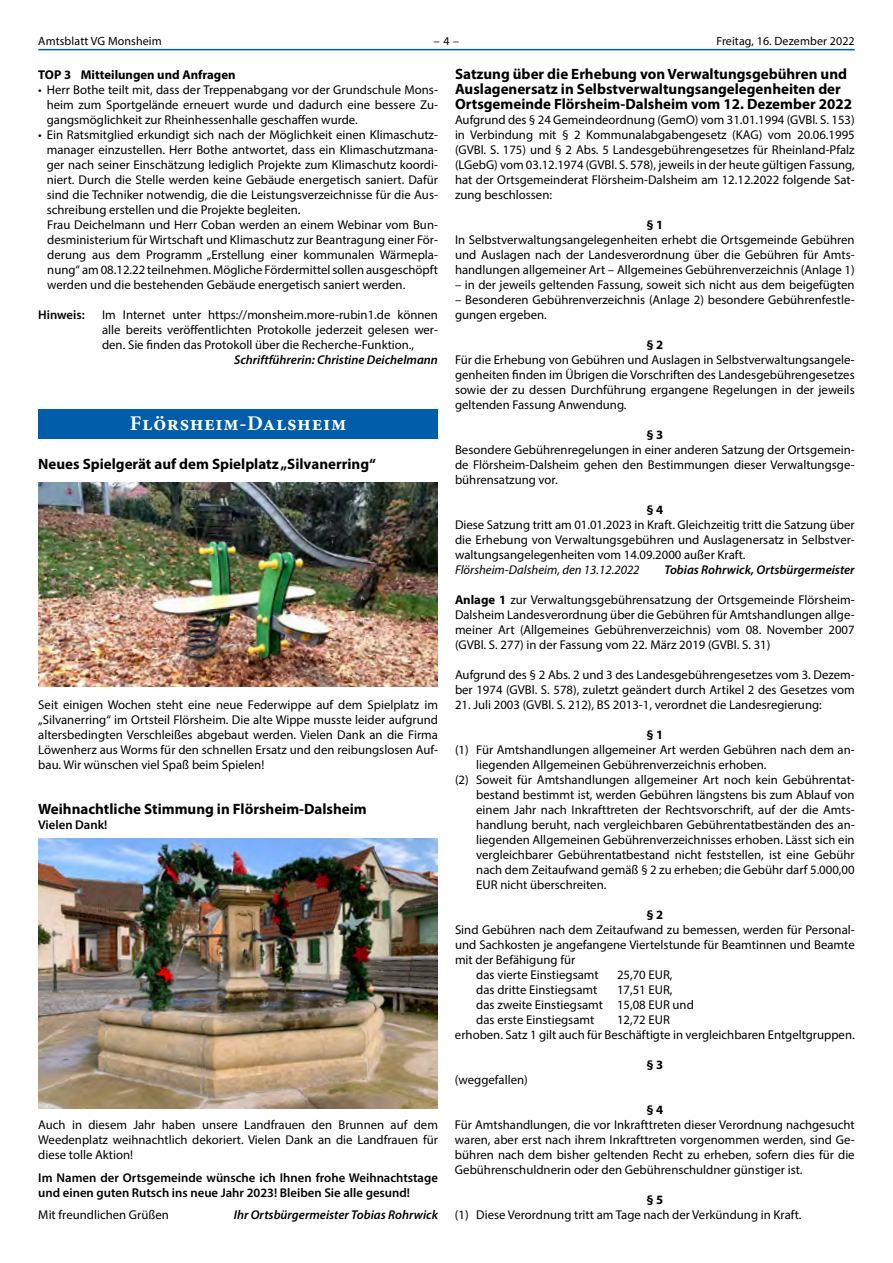
<style>
.page{position:relative;width:893px;height:1263px;background:#fff}
.page>*{position:absolute;margin:0;border:0;box-sizing:border-box;transform-origin:0 0}
.t1{font:700 20.85px "Minion Pro";letter-spacing:.03em;color:#fff}
.t2{font:700 15px/15px "Myriad Pro";color:#000}
.t3{font:12.75px/15px "Myriad Pro";color:#000;text-align:justify}
.t4{font:600 12.75px/15px "Myriad Pro";color:#000}
.t5{font:italic 600 12.75px "Myriad Pro";color:#000}
.t6{font:700 12.75px "Myriad Pro";color:#000}
.t7{font:italic 12.75px "Myriad Pro";color:#000}
.t8{font:12px "Myriad Pro";letter-spacing:.01em;color:#000}
.s1{font-weight:700}
</style>
<div class="page">
<hr style="left:38px;top:49px;width:817px;height:1px;background:#005da9">
<div style="left:38px;top:409px;width:400px;height:29px;background:#005da9"></div>
<img style="left:38px;top:482px;width:400px;height:205px">
<img style="left:38px;top:838px;width:400px;height:270px">
<p class="t8" style="left:38px;top:34px;width:125px">Amtsblatt VG Monsheim</p>
<p class="t8" style="left:434px;top:34px;width:27px">– 4 –</p>
<p class="t8" style="left:716px;top:34px;width:140px">Freitag, 16. Dezember 2022</p>
<p class="t6" style="left:38px;top:67px;width:199px">TOP 3 Mitteilungen und Anfragen</p>
<p class="t3" style="left:47px;top:82px;width:393px;text-indent:-9px">• Herr Bothe teilt mit, dass der Treppenabgang vor der Grundschule Mons&shy;heim zum Sportgelände erneuert wurde und dadurch eine bessere Zu&shy;gangsmöglichkeit zur Rheinhessenhalle geschaffen wurde.</p>
<p class="t3" style="left:47px;top:127px;width:393px;text-align:left;text-indent:-9px">• Ein Ratsmitglied erkundigt sich nach der Möglichkeit einen Klimaschutz&shy;manager einzustellen. Herr Bothe antwortet, dass ein Klimaschutzmana&shy;ger nach seiner Einschätzung lediglich Projekte zum Klimaschutz koordi&shy;niert. Durch die Stelle werden keine Gebäude energetisch saniert. Dafür sind die Techniker notwendig, die die Leistungsverzeichnisse für die Aus&shy;schreibung erstellen und die Projekte begleiten.<br>Frau Deichelmann und Herr Coban werden an einem Webinar vom Bun&shy;desministerium für Wirtschaft und Klimaschutz zur Beantragung einer För&shy;derung aus dem Programm „Erstellung einer kommunalen Wärmepla&shy;nung“ am 08.12.22 teilnehmen. Mögliche Fördermittel sollen ausgeschöpft werden und die bestehenden Gebäude energetisch saniert werden.</p>
<p class="t4" style="left:38px;top:307px;width:48px">Hinweis:</p>
<p class="t3" style="left:102px;top:307px;width:337px">Im Internet unter https://monsheim.more-rubin1.de können alle bereits veröffentlichten Protokolle jederzeit gelesen wer&shy;den. Sie finden das Protokoll über die Recherche-Funktion.,</p>
<p class="t5" style="left:234px;top:352px;width:205px">Schriftführerin: Christine Deichelmann</p>
<h1 class="t1" style="left:130px;top:409px;width:218px">Flörsheim-Dalsheim</h1>
<p class="t2" style="left:38px;top:456px;width:339px">Neues Spielgerät auf dem Spielplatz „Silvanerring“</p>
<p class="t3" style="left:38px;top:697px;width:401px">Seit einigen Wochen steht eine neue Federwippe auf dem Spielplatz im „Silvanerring“ im Ortsteil Flörsheim. Die alte Wippe musste leider aufgrund altersbedingten Verschleißes abgebaut werden. Vielen Dank an die Firma Löwenherz aus Worms für den schnellen Ersatz und den reibungslosen Auf&shy;bau. Wir wünschen viel Spaß beim Spielen!</p>
<p class="t2" style="left:38px;top:801px;width:330px">Weihnachtliche Stimmung in Flörsheim-Dalsheim</p>
<p class="t4" style="left:38px;top:817px;width:71px">Vielen Dank!</p>
<p class="t3" style="left:38px;top:1117px;width:401px">Auch in diesem Jahr haben unsere Landfrauen den Brunnen auf dem Weedenplatz weihnachtlich dekoriert. Vielen Dank an die Landfrauen für diese tolle Aktion!</p>
<p class="t4" style="left:38px;top:1169px;width:401px">Im Namen der Ortsgemeinde wünsche ich Ihnen frohe Weihnachtstage und einen guten Rutsch ins neue Jahr 2023! Bleiben Sie alle gesund!</p>
<p class="t3" style="left:38px;top:1207px;width:132px">Mit freundlichen Grüßen</p>
<p class="t5" style="left:234px;top:1207px;width:206px">Ihr Ortsbürgermeister Tobias Rohrwick</p>
<p class="t2" style="left:455px;top:66px;width:399px">Satzung über die Erhebung von Verwaltungsgebühren und<br>Auslagenersatz in Selbstverwaltungsangelegenheiten der<br>Ortsgemeinde Flörsheim-Dalsheim vom 12. Dezember 2022</p>
<p class="t3" style="left:455px;top:112px;width:401px">Aufgrund des § 24 Gemeindeordnung (GemO) vom 31.01.1994 (GVBl. S. 153) in Verbindung mit § 2 Kommunalabgabengesetz (KAG) vom 20.06.1995 (GVBl. S. 175) und § 2 Abs. 5 Landesgebührengesetzes für Rheinland-Pfalz (LGebG) vom 03.12.1974 (GVBl. S. 578), jeweils in der heute gültigen Fassung, hat der Ortsgemeinderat Flörsheim-Dalsheim am 12.12.2022 folgende Sat&shy;zung beschlossen:</p>
<p class="t6" style="left:646px;top:217px;width:18px">§ 1</p>
<p class="t3" style="left:455px;top:232px;width:401px">In Selbstverwaltungsangelegenheiten erhebt die Ortsgemeinde Gebühren und Auslagen nach der Landesverordnung über die Gebühren für Amts&shy;handlungen allgemeiner Art – Allgemeines Gebührenverzeichnis (Anlage 1)</p>
<p class="t3" style="left:455px;top:277px;width:401px">– in der jeweils geltenden Fassung, soweit sich nicht aus dem beigefügten</p>
<p class="t3" style="left:455px;top:292px;width:401px">– Besonderen Gebührenverzeichnis (Anlage 2) besondere Gebührenfestle&shy;gungen ergeben.</p>
<p class="t6" style="left:646px;top:337px;width:18px">§ 2</p>
<p class="t3" style="left:455px;top:352px;width:401px">Für die Erhebung von Gebühren und Auslagen in Selbstverwaltungsangele&shy;genheiten finden im Übrigen die Vorschriften des Landesgebührengesetzes sowie der zu dessen Durchführung ergangene Regelungen in der jeweils geltenden Fassung Anwendung.</p>
<p class="t6" style="left:646px;top:426px;width:18px">§ 3</p>
<p class="t3" style="left:455px;top:442px;width:401px">Besondere Gebührenregelungen in einer anderen Satzung der Ortsgemein&shy;de Flörsheim-Dalsheim gehen den Bestimmungen dieser Verwaltungsge&shy;bührensatzung vor.</p>
<p class="t6" style="left:646px;top:501px;width:18px">§ 4</p>
<p class="t3" style="left:455px;top:517px;width:401px">Diese Satzung tritt am 01.01.2023 in Kraft. Gleichzeitig tritt die Satzung über die Erhebung von Verwaltungsgebühren und Auslagenersatz in Selbstver&shy;waltungsangelegenheiten vom 14.09.2000 außer Kraft.</p>
<p class="t7" style="left:455px;top:562px;width:186px">Flörsheim-Dalsheim, den 13.12.2022</p>
<p class="t5" style="left:664px;top:562px;width:192px">Tobias Rohrwick, Ortsbürgermeister</p>
<p class="t3" style="left:455px;top:592px;width:401px"><span class="s1">Anlage 1</span> zur Verwaltungsgebührensatzung der Ortsgemeinde Flörsheim-Dalsheim Landesverordnung über die Gebühren für Amtshandlungen allge&shy;meiner Art (Allgemeines Gebührenverzeichnis) vom 08. November 2007 (GVBl. S. 277) in der Fassung vom 22. März 2019 (GVBl. S. 31)</p>
<p class="t3" style="left:455px;top:667px;width:401px">Aufgrund des § 2 Abs. 2 und 3 des Landesgebührengesetzes vom 3. Dezem&shy;ber 1974 (GVBl. S. 578), zuletzt geändert durch Artikel 2 des Gesetzes vom</p>
<p class="t3" style="left:455px;top:697px;width:368px">21. Juli 2003 (GVBl. S. 212), BS 2013-1, verordnet die Landesregierung:</p>
<p class="t6" style="left:646px;top:726px;width:18px">§ 1</p>
<p class="t3" style="left:455px;top:742px;width:401px">(1) Für Amtshandlungen allgemeiner Art werden Gebühren nach dem an-</p>
<p class="t3" style="left:476px;top:757px;width:292px">liegenden Allgemeinen Gebührenverzeichnis erhoben.</p>
<p class="t3" style="left:455px;top:772px;width:400px">(2) Soweit für Amtshandlungen allgemeiner Art noch kein Gebührentat-</p>
<p class="t3" style="left:476px;top:787px;width:380px">bestand bestimmt ist, werden Gebühren längstens bis zum Ablauf von</p>
<p class="t3" style="left:476px;top:802px;width:380px">einem Jahr nach Inkrafttreten der Rechtsvorschrift, auf der die Amts-</p>
<p class="t3" style="left:476px;top:817px;width:380px">handlung beruht, nach vergleichbaren Gebührentatbeständen des an-</p>
<p class="t3" style="left:476px;top:832px;width:380px">liegenden Allgemeinen Gebührenverzeichnisses erhoben. Lässt sich ein</p>
<p class="t3" style="left:476px;top:847px;width:380px">vergleichbarer Gebührentatbestand nicht feststellen, ist eine Gebühr</p>
<p class="t3" style="left:476px;top:862px;width:380px">nach dem Zeitaufwand gemäß § 2 zu erheben; die Gebühr darf 5.000,00</p>
<p class="t3" style="left:476px;top:877px;width:132px">EUR nicht überschreiten.</p>
<p class="t6" style="left:646px;top:906px;width:18px">§ 2</p>
<p class="t3" style="left:455px;top:922px;width:401px">Sind Gebühren nach dem Zeitaufwand zu bemessen, werden für Personal-</p>
<p class="t3" style="left:455px;top:937px;width:401px">und Sachkosten je angefangene Viertelstunde für Beamtinnen und Beamte</p>
<p class="t3" style="left:455px;top:952px;width:122px">mit der Befähigung für</p>
<p class="t3" style="left:476px;top:967px;width:124px">das vierte Einstiegsamt</p>
<p class="t3" style="left:617px;top:967px;width:57px">25,70 EUR,</p>
<p class="t3" style="left:476px;top:982px;width:123px">das dritte Einstiegsamt</p>
<p class="t3" style="left:476px;top:982px;width:219px;text-align:left;text-indent:141px">17,51 EUR, das zweite Einstiegsamt 15,08 EUR und das erste Einstiegsamt</p>
<p class="t3" style="left:455px;top:1012px;width:401px;text-indent:162px">12,72 EUR<br>erhoben. Satz 1 gilt auch für Beschäftigte in vergleichbaren Entgeltgruppen.</p>
<p class="t6" style="left:646px;top:1056px;width:18px">§ 3</p>
<p class="t3" style="left:455px;top:1072px;width:74px">(weggefallen)</p>
<p class="t6" style="left:646px;top:1101px;width:18px">§ 4</p>
<p class="t3" style="left:455px;top:1117px;width:401px">Für Amtshandlungen, die vor Inkrafttreten dieser Verordnung nachgesucht waren, aber erst nach ihrem Inkrafttreten vorgenommen werden, sind Ge&shy;bühren nach dem bisher geltenden Recht zu erheben, sofern dies für die Gebührenschuldnerin oder den Gebührenschuldner günstiger ist.</p>
<p class="t6" style="left:646px;top:1191px;width:18px">§ 5</p>
<p class="t3" style="left:455px;top:1207px;width:348px">(1) Diese Verordnung tritt am Tage nach der Verkündung in Kraft.</p>
</div>
